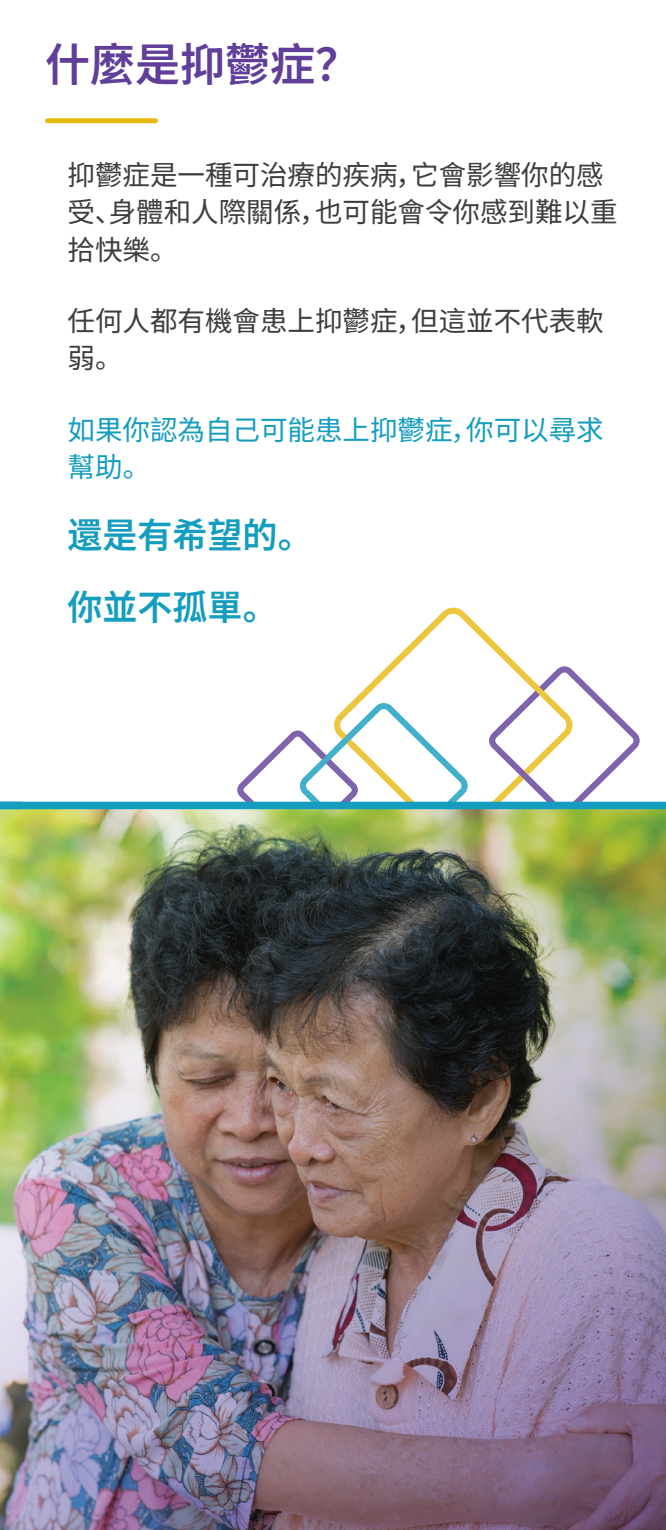
<style>
.page{position:relative;width:666px;height:1530px;background:#fff}
.page>*{position:absolute;margin:0;border:0;box-sizing:border-box;transform-origin:0 0}
.t1{font:100 45px "Noto Sans SC";color:#603e99}
.BODY{font:100 35px "Noto Sans SC";color:#149dbf}
.BODY-2{font:100 27.5px/37.5px "Noto Sans SC";color:#3e3e3f}
.BODY-3{font:100 27.5px/37.5px "Noto Sans SC";color:#149dbf}
</style>
<div class="page">
<svg style="left:350px;top:608px;width:217px;height:194px"></svg>
<svg style="left:489px;top:667px;width:150px;height:135px"></svg>
<svg style="left:237px;top:703px;width:230px;height:99px"></svg>
<img style="left:0;top:809px;width:666px;height:721px">
<div style="left:48px;top:118px;width:108px;height:5px;background:#e8b80e"></div>
<div style="left:0;top:802px;width:666px;height:7px;background:#149dbf"></div>
<h1 class="t1" style="left:45px;top:39px;width:316px">什麼是抑鬱症？</h1>
<p class="BODY-2" style="left:68px;top:156px;width:551px">抑鬱症是一種可治療的疾病，它會影響你的感受、身體和人際關係，也可能會令你感到難以重拾快樂。</p>
<p class="BODY-2" style="left:68px;top:303px;width:538px">任何人都有機會患上抑鬱症，但這並不代表軟弱。</p>
<p class="BODY-3" style="left:68px;top:411px;width:538px">如果你認為自己可能患上抑鬱症，你可以尋求幫助。</p>
<p class="BODY" style="left:68px;top:516px;width:247px">還是有希望的。</p>
<p class="BODY" style="left:68px;top:587px;width:212px">你並不孤單。</p>
</div>
